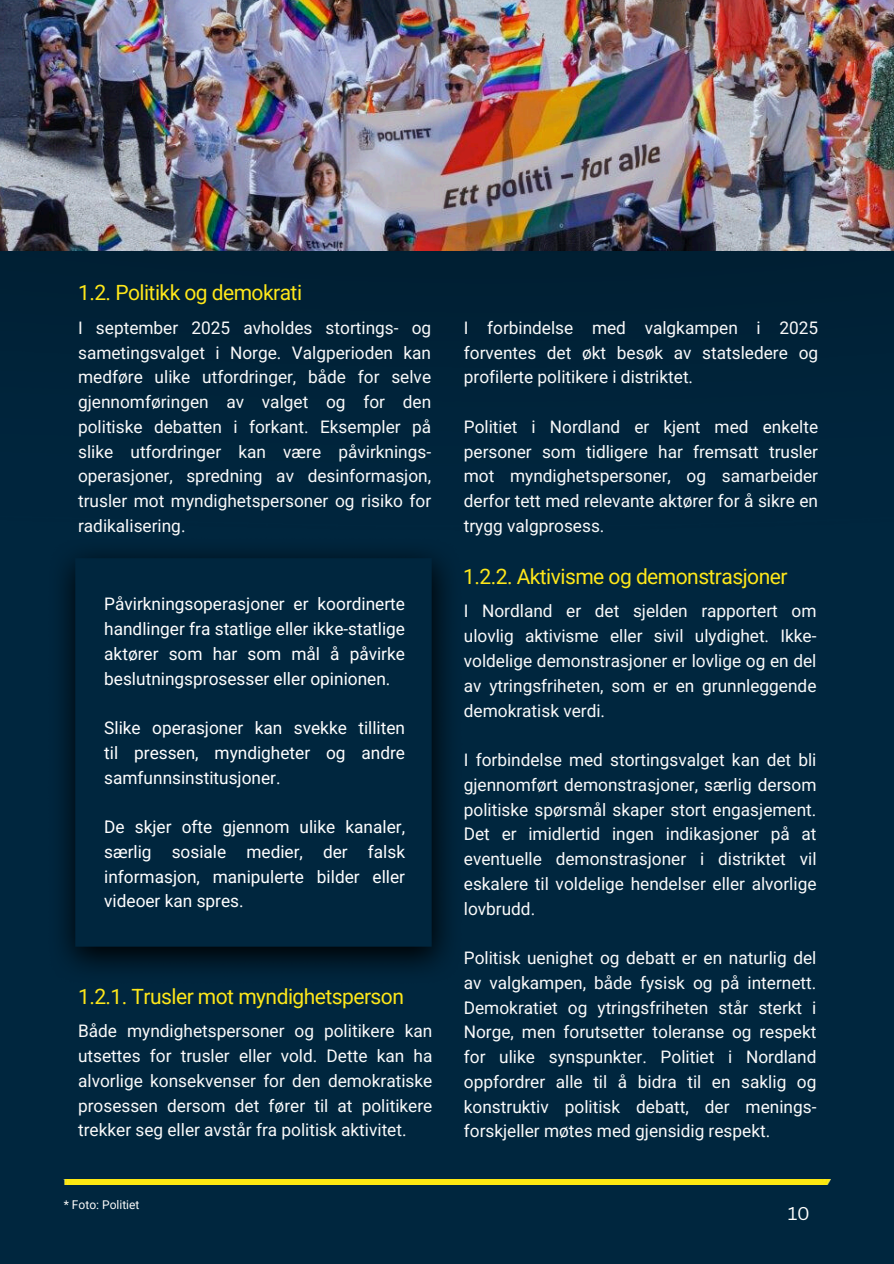
<style>
.page{position:relative;width:894px;height:1264px;background:#fff}
.page>*{position:absolute;margin:0;border:0;box-sizing:border-box;transform-origin:0 0}
.t1{font:21px "Roboto";letter-spacing:-.025em;color:#fee71a}
.t2{font:18px "Canva Sans";color:#fffffe}
.t3{font:17.25px/24.8px "Roboto";color:#fafafa;text-align:justify}
.t4{font:17.25px/24.8px "Roboto";color:#fff;text-align:justify}
.t5{font:12px "Roboto";color:#fafafa}
</style>
<div class="page">
<div style="left:0;top:0;width:893px;height:1263px;background:#00263e"></div>
<div style="left:64px;top:1179px;width:766px;height:5px;background:#fee812"></div>
<img style="left:0;top:0;width:893px;height:251px">
<img style="left:63px;top:545px;width:384px;height:424px">
<h1 class="t1" style="left:78px;top:281px;width:225px">1.2. Politikk og demokrati</h1>
<h2 class="t3" style="left:78px;top:315px;width:354px">I september 2025 avholdes stortings- og sametingsvalget i Norge. Valgperioden kan medføre ulike utfordringer, både for selve gjennomføringen av valget og for den politiske debatten i forkant. Eksempler på slike utfordringer kan være påvirknings&shy;operasjoner, spredning av desinformasjon, trusler mot myndighetspersoner og risiko for radikalisering.</h2>
<h2 class="t4" style="left:104px;top:592px;width:302px">Påvirkningsoperasjoner er koordinerte handlinger fra statlige eller ikke-statlige aktører som har som mål å påvirke beslutningsprosesser eller opinionen.</h2>
<h2 class="t4" style="left:104px;top:715px;width:302px">Slike operasjoner kan svekke tilliten til pressen, myndigheter og andre samfunnsinstitusjoner.</h2>
<p class="t4" style="left:104px;top:814px;width:302px">De skjer ofte gjennom ulike kanaler, særlig sosiale medier, der falsk informasjon, manipulerte bilder eller videoer kan spres.</p>
<h2 class="t1" style="left:78px;top:984px;width:327px">1.2.1. Trusler mot myndighetsperson</h2>
<h1 class="t3" style="left:78px;top:1019px;width:356px">Både myndighetspersoner og politikere kan utsettes for trusler eller vold. Dette kan ha alvorlige konsekvenser for den demokratiske prosessen dersom det fører til at politikere trekker seg eller avstår fra politisk aktivitet.</h1>
<p class="t5" style="left:64px;top:1198px;width:77px">* Foto: Politiet</p>
<h2 class="t3" style="left:463px;top:315px;width:356px">I forbindelse med valgkampen i 2025 forventes det økt besøk av statsledere og profilerte politikere i distriktet.</h2>
<h2 class="t3" style="left:463px;top:414px;width:356px">Politiet i Nordland er kjent med enkelte personer som tidligere har fremsatt trusler mot myndighetspersoner, og samarbeider derfor tett med relevante aktører for å sikre en trygg valgprosess.</h2>
<h2 class="t1" style="left:463px;top:564px;width:326px">1.2.2. Aktivisme og demonstrasjoner</h2>
<h2 class="t3" style="left:463px;top:599px;width:354px">I Nordland er det sjelden rapportert om ulovlig aktivisme eller sivil ulydighet. Ikke&shy;voldelige demonstrasjoner er lovlige og en del av ytringsfriheten, som er en grunnleggende demokratisk verdi.</h2>
<h1 class="t3" style="left:463px;top:747px;width:354px">I forbindelse med stortingsvalget kan det bli gjennomført demonstrasjoner, særlig dersom politiske spørsmål skaper stort engasjement.<br>Det er imidlertid ingen indikasjoner på at eventuelle demonstrasjoner i distriktet vil eskalere til voldelige hendelser eller alvorlige lovbrudd.</h1>
<h2 class="t3" style="left:463px;top:945px;width:354px">Politisk uenighet og debatt er en naturlig del av valgkampen, både fysisk og på internett.<br>Demokratiet og ytringsfriheten står sterkt i Norge, men forutsetter toleranse og respekt for ulike synspunkter. Politiet i Nordland oppfordrer alle til å bidra til en saklig og konstruktiv politisk debatt, der menings&shy;forskjeller møtes med gjensidig respekt.</h2>
<p class="t2" style="left:787px;top:1200px;width:24px">10</p>
</div>
